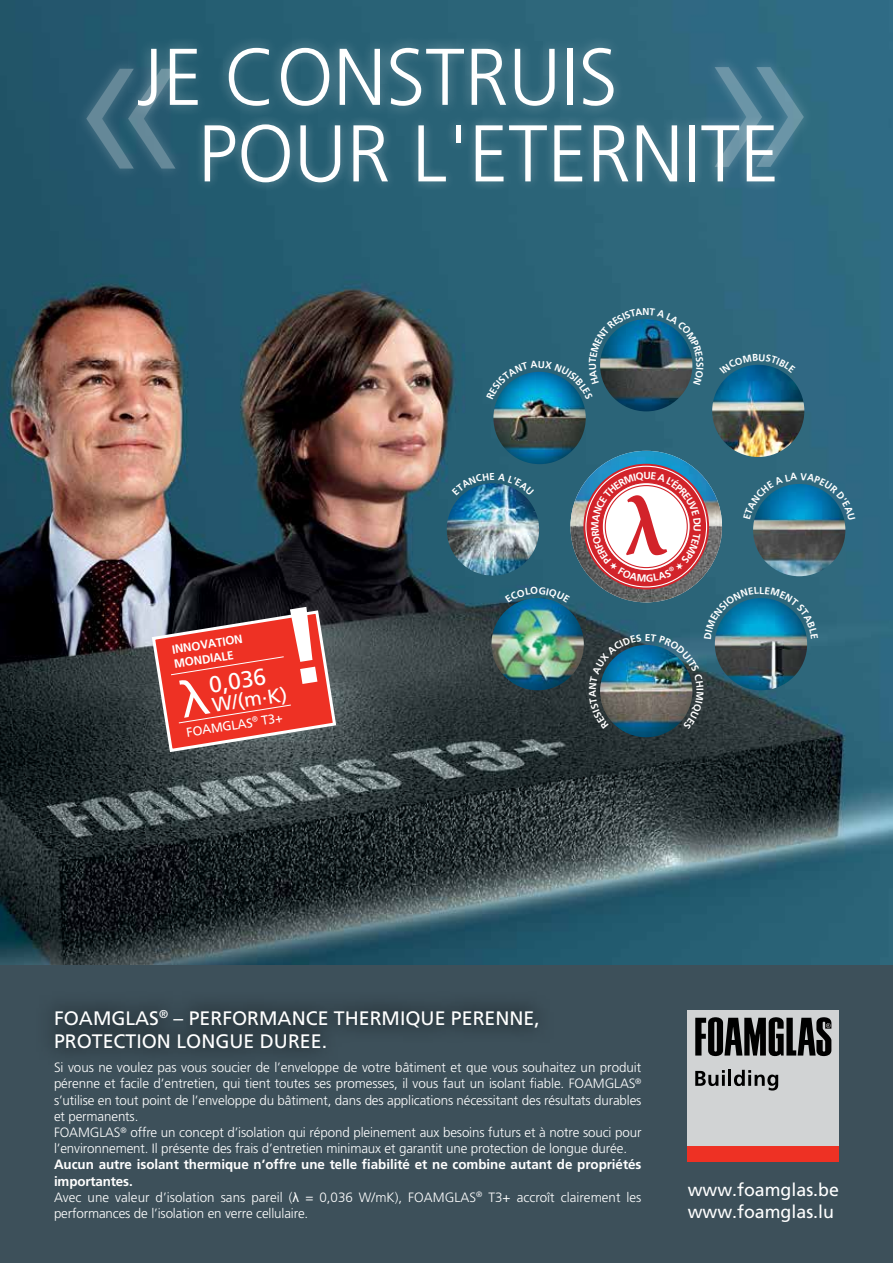
<style>
.page{position:relative;width:893px;height:1263px;background:#fff}
.page>*{position:absolute;margin:0;border:0;box-sizing:border-box;transform-origin:0 0}
.t1{font:300 243.3px "Frutiger LT Com";color:#fff}
.t2{font:300 80.25px/76.5px "Frutiger LT Std";color:#fff}
.t3{font:22.95px "Frutiger LT Com";color:#fff}
.t4{font:19.95px "Frutiger LT Com";color:#fff}
.t5{font:19.5px/23.4px "Frutiger LT Std";color:#fff}
.t6{font:18px/21.6px "Frutiger LT Std";color:#fff}
.t7{font:300 13.5px/16.2px "Frutiger LT Std";letter-spacing:-.01em;color:#fff}
.t8{font:12.9px "Frutiger LT Com";color:#fff}
.t9{font:700 12px/14.4px "Frutiger LT Com";color:#fff}
.t10{font:700 10.2px "Frutiger";color:#fff}
.t11{font:700 9.9px "Frutiger LT Std";color:#fff}
.s1{font-weight:700}
.s2{font-family:"Arial";font-weight:400}
</style>
<div class="page">
<img style="left:0;top:0;width:893px;height:965px">
<div style="left:0;top:965px;width:893px;height:298px;background:#3d505a"></div>
<div style="left:688px;top:1010px;width:151px;height:136px;background:#d1d3d4"></div>
<div style="left:688px;top:1146px;width:151px;height:15px;background:#ee3124"></div>
<svg style="left:695px;top:1017px;width:136px;height:39px"></svg>
<svg style="left:695px;top:1070px;width:30px;height:16px"></svg>
<hr style="left:728px;top:1070px;width:3px;height:16px;background:#000">
<svg style="left:734px;top:1070px;width:44px;height:20px"></svg>
<svg style="left:150px;top:607px;width:188px;height:147px;background:#be4f48"></svg>
<div style="left:36px;top:991px;width:520px;height:76px;background:#374952"></div>
<div style="left:704px;top:54px;width:111px;height:125px;background:#fff;opacity:.75"></div>
<div style="left:75px;top:56px;width:111px;height:125px;background:#fff;opacity:.75"></div>
<div style="left:126px;top:35px;width:500px;height:83px;background:#fff;opacity:.33"></div>
<div style="left:194px;top:114px;width:591px;height:79px;background:#fff;opacity:.33"></div>
<img style="left:447px;top:483px;width:92px;height:93px;border-radius:46px">
<img style="left:491px;top:598px;width:92px;height:93px">
<img style="left:600px;top:645px;width:92px;height:92px;border-radius:46px">
<img style="left:712px;top:365px;width:92px;height:92px;border-radius:46px">
<img style="left:600px;top:319px;width:92px;height:92px;border-radius:46px">
<img style="left:493px;top:372px;width:93px;height:92px;border-radius:46px">
<img style="left:570px;top:451px;width:152px;height:151px;border-radius:76px">
<svg style="left:452px;top:473px;width:82px;height:22px;background:#2b6882"></svg>
<svg style="left:505px;top:587px;width:65px;height:16px"></svg>
<svg style="left:719px;top:354px;width:77px;height:20px;background:#246580"></svg>
<svg style="left:649px;top:308px;width:54px;height:54px;background:#225c76"></svg>
<svg style="left:693px;top:368px;width:10px;height:17px"></svg>
<svg style="left:486px;top:308px;width:157px;height:92px;background:#26667e"></svg>
<img style="left:583px;top:464px;width:272px;height:266px">
<h2 class="t2" style="left:198px;top:40px;width:583px;text-indent:-61px">JE CONSTRUIS<br>POUR L'ETERNITE</h2>
<h1 class="t1" style="left:65px;top:-41px;width:134px">«</h1>
<h1 class="t1" style="left:693px;top:-43px;width:134px">»</h1>
<p class="t9" style="left:171px;top:643px;width:73px;rotate:-9deg">INNOVATION<br>MONDIALE</p>
<h3 class="t3" style="left:207px;top:672px;width:59px;rotate:-9deg">0,036</h3>
<h3 class="t4" style="left:211px;top:694px;width:77px;rotate:-9deg">W/(m.K)</h3>
<p class="t8" style="left:185px;top:725px;width:99px;rotate:-9deg">FOAMGLAS<sup>®</sup> T3+</p>
<p class="t11" style="left:643px;top:306px;width:9px">N</p>
<p class="t10" style="left:589px;top:531px;width:11px;rotate:-90deg">M</p>
<p class="t10" style="left:643px;top:470px;width:9px">U</p>
<p class="t11" style="left:706px;top:362px;width:7px;rotate:90deg">S</p>
<h3 class="t5" style="left:54px;top:1006px;width:487px">FOAMGLAS<sup>®</sup> – PERFORMANCE THERMIQUE PERENNE,<br>PROTECTION LONGUE DUREE.</h3>
<p class="t7" style="left:54px;top:1059px;width:589px">Si vous ne voulez pas vous soucier de l’enveloppe de votre bâtiment et que vous souhaitez un produit pérenne et facile d’entretien, qui tient toutes ses promesses, il vous faut un isolant fiable. FOAMGLAS<sup>® </sup>s’utilise en tout point de l’enveloppe du bâtiment, dans des applications nécessitant des résultats durables et permanents.<br>FOAMGLAS<sup>®</sup> offre un concept d’isolation qui répond pleinement aux besoins futurs et à notre souci pour l’environnement. Il présente des frais d’entretien minimaux et garantit une protection de longue durée.</p>
<p class="t7" style="left:54px;top:1157px;width:589px"><span class="s1">Aucun autre isolant thermique n’offre une telle fiabilité et ne combine autant de propriétés importantes.<br></span>Avec une valeur d’isolation sans pareil (<span class="s2">λ</span> = 0,036 W/mK), FOAMGLAS<sup>®</sup> T3+ accroît clairement les performances de l’isolation en verre cellulaire.</p>
<h3 class="t6" style="left:688px;top:1179px;width:153px">www.foamglas.be www.foamglas.lu</h3>
</div>
